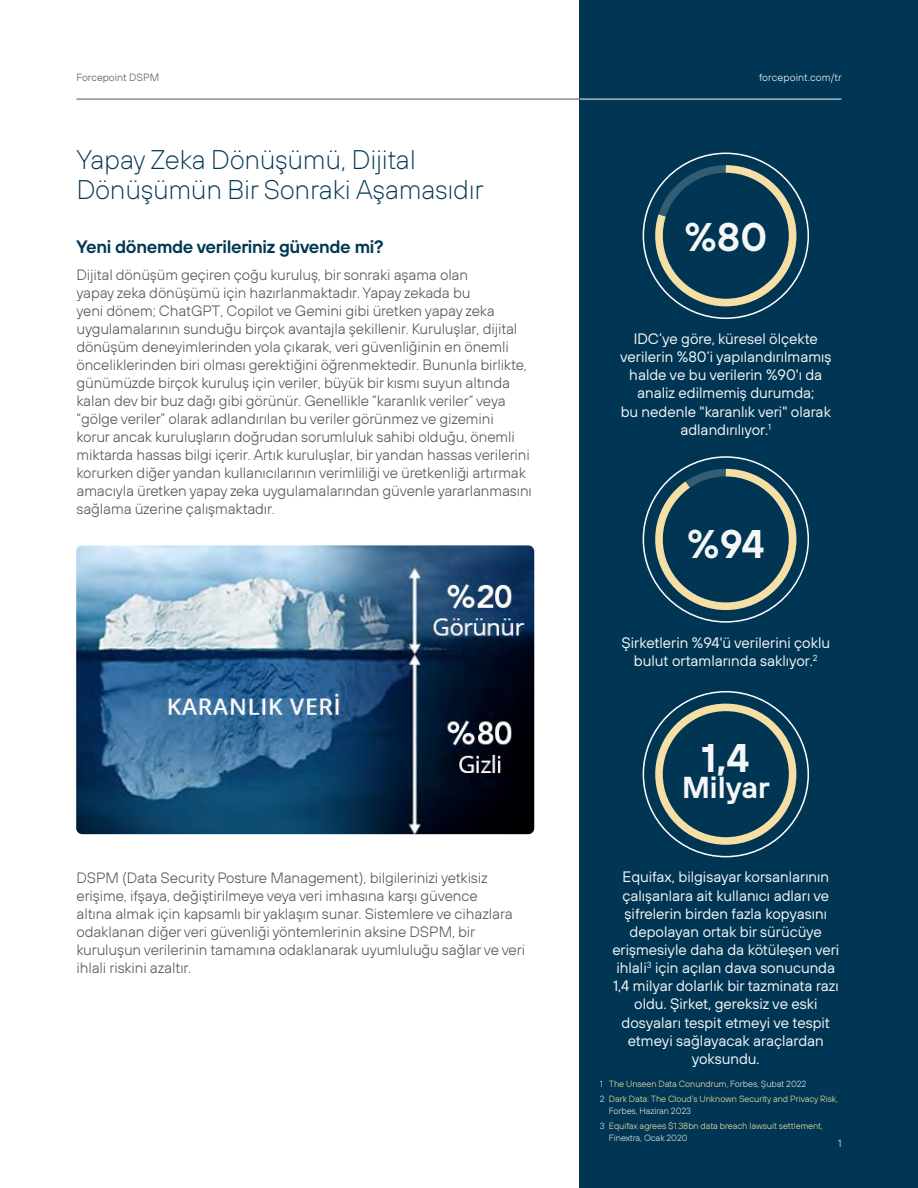
<style>
.page{position:relative;width:918px;height:1188px;background:#fff}
.page>*{position:absolute;margin:0;border:0;box-sizing:border-box;transform-origin:0 0}
.t1{font:600 40.05px "FP Sans";color:#f5f6f6}
.t2{font:600 30.3px "FP Sans";color:#f5f6f6}
.t3{font:200 27px/30px "FP Sans";letter-spacing:-.015em;color:#003654}
.t4{font:600 18px "FP Sans";letter-spacing:-.02em;color:#003654}
.t5{font:15.15px/18.1px "FP Sans";color:#f5f6f6;text-align:center}
.t6{font:300 15px/18px "FP Sans";letter-spacing:-.01em;color:#53575a}
.t7{font:300 10.5px "FP Sans";letter-spacing:.01em;color:#f5f6f6}
.t8{font:300 10.5px "FP Sans";color:#53575a}
.t9{font:300 9px/15px "FP Sans";letter-spacing:-.01em;color:#f6dfa4}
.t10{font:300 9px "FP Sans";letter-spacing:-.01em;color:#e5e8e9}
.s1{color:#e5e8e9}
</style>
<div class="page">
<div style="left:580px;top:0;width:338px;height:1188px;background:#003654"></div>
<img style="left:76px;top:545px;width:458px;height:289px">
<svg style="left:651px;top:161px;width:149px;height:149px"></svg>
<svg style="left:651px;top:465px;width:149px;height:149px"></svg>
<svg style="left:651px;top:700px;width:149px;height:149px"></svg>
<hr style="left:76px;top:99px;width:504px;height:1px;background:#53575a">
<hr style="left:580px;top:99px;width:261px;height:1px;background:#f5f6f6">
<p class="t8" style="left:76px;top:71px;width:84px">Forcepoint DSPM</p>
<p class="t7" style="left:759px;top:71px;width:84px">forcepoint.com/tr</p>
<h3 class="t3" style="left:76px;top:144px;width:409px">Yapay Zeka Dönüşümü, Dijital<br>Dönüşümün Bir Sonraki Aşamasıdır</h3>
<p class="t4" style="left:76px;top:235px;width:309px">Yeni dönemde verileriniz güvende mi?</p>
<p class="t6" style="left:76px;top:266px;width:457px">Dijital dönüşüm geçiren çoğu kuruluş, bir sonraki aşama olan<br>yapay zeka dönüşümü için hazırlanmaktadır. Yapay zekada bu<br>yeni dönem; ChatGPT, Copilot ve Gemini gibi üretken yapay zeka uygulamalarının sunduğu birçok avantajla şekillenir. Kuruluşlar, dijital dönüşüm deneyimlerinden yola çıkarak, veri güvenliğinin en önemli önceliklerinden biri olması gerektiğini öğrenmektedir. Bununla birlikte, günümüzde birçok kuruluş için veriler, büyük bir kısmı suyun altında kalan dev bir buz dağı gibi görünür. Genellikle “karanlık veriler” veya “gölge veriler” olarak adlandırılan bu veriler görünmez ve gizemini<br>korur ancak kuruluşların doğrudan sorumluluk sahibi olduğu, önemli miktarda hassas bilgi içerir. Artık kuruluşlar, bir yandan hassas verilerini korurken diğer yandan kullanıcılarının verimliliği ve üretkenliği artırmak amacıyla üretken yapay zeka uygulamalarından güvenle yararlanmasını sağlama üzerine çalışmaktadır.</p>
<p class="t6" style="left:76px;top:869px;width:450px">DSPM (Data Security Posture Management), bilgilerinizi yetkisiz erişime, ifşaya, değiştirilmeye veya veri imhasına karşı güvence<br>altına almak için kapsamlı bir yaklaşım sunar. Sistemlere ve cihazlara odaklanan diğer veri güvenliği yöntemlerinin aksine DSPM, bir kuruluşun verilerinin tamamına odaklanarak uyumluluğu sağlar ve veri ihlali riskini azaltır.</p>
<h1 class="t1" style="left:684px;top:210px;width:84px">%80</h1>
<p class="t5" style="left:620px;top:329px;width:213px">IDC’ye göre, küresel ölçekte verilerin %80’i yapılandırılmamış halde ve bu verilerin %90'ı da analiz edilmemiş durumda;<br>bu nedenle "karanlık veri" olarak adlandırılıyor.<sup>1</sup></p>
<h1 class="t1" style="left:687px;top:518px;width:79px">%94</h1>
<p class="t5" style="left:622px;top:633px;width:210px">Şirketlerin %94'ü verilerini çoklu bulut ortamlarında saklıyor.<sup>2</sup></p>
<h1 class="t1" style="left:702px;top:731px;width:49px">1,4</h1>
<h2 class="t2" style="left:682px;top:767px;width:89px">Milyar</h2>
<p class="t5" style="left:612px;top:868px;width:228px">Equifax, bilgisayar korsanlarının çalışanlara ait kullanıcı adları ve şifrelerin birden fazla kopyasını depolayan ortak bir sürücüye erişmesiyle daha da kötüleşen veri ihlali<sup>3</sup> için açılan dava sonucunda<br>1,4 milyar dolarlık bir tazminata razı oldu. Şirket, gereksiz ve eski dosyaları tespit etmeyi ve tespit etmeyi sağlayacak araçlardan yoksundu.</p>
<p class="t9" style="left:600px;top:1076px;width:240px"><span class="s1">1</span> The Unseen Data Conundrum, <span class="s1">Forbes, Şubat 2022<br>2</span> Dark Data: The Cloud’s Unknown Security and Privacy Risk,</p>
<p class="t9" style="left:600px;top:1103px;width:225px;text-indent:9px"><span class="s1">Forbes, Haziran 2023<br>3</span> Equifax agrees $1.38bn data breach lawsuit settlement,</p>
<p class="t10" style="left:609px;top:1132px;width:80px">Finextra, Ocak 2020</p>
<p class="t7" style="left:838px;top:1137px;width:5px">1</p>
</div>
